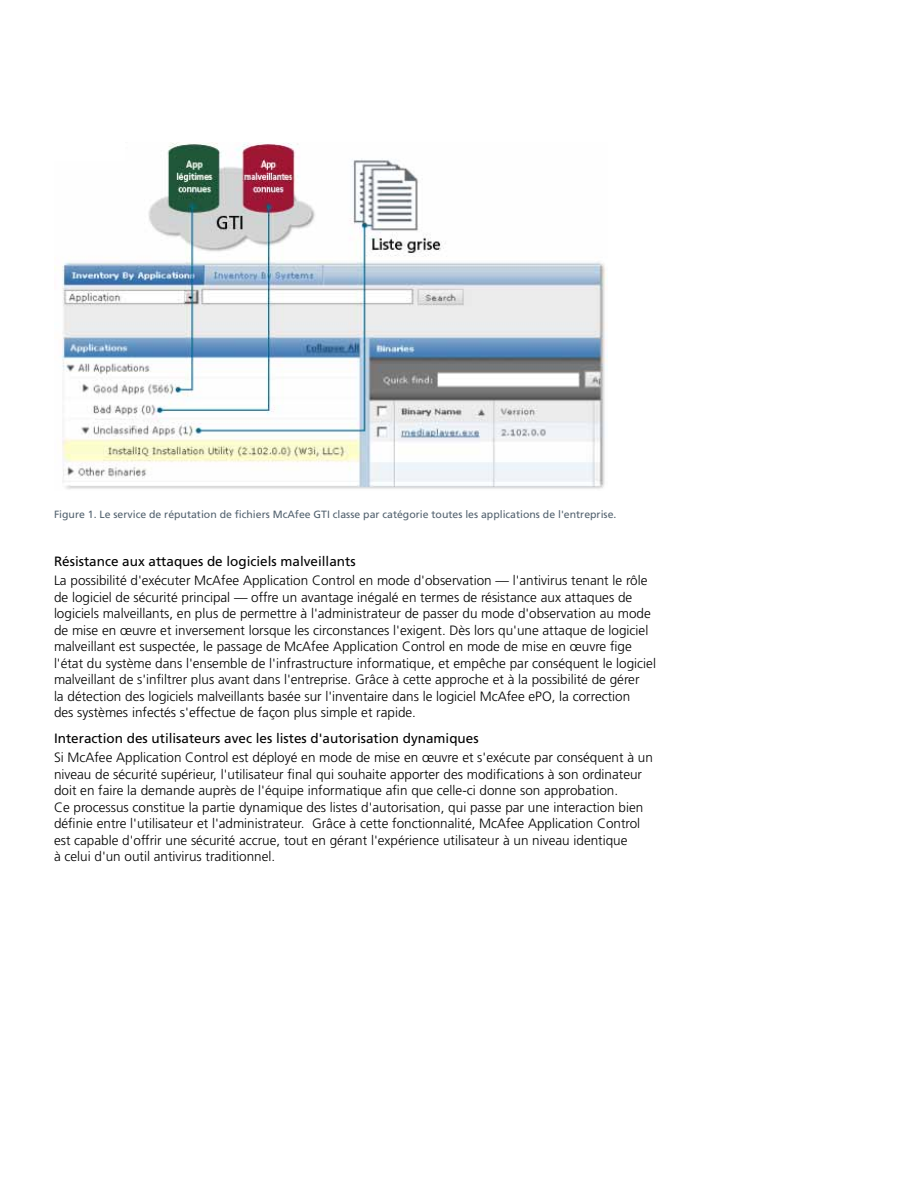
<style>
.page{position:relative;width:918px;height:1188px;background:#fff}
.page>*{position:absolute;margin:0;border:0;box-sizing:border-box;transform-origin:0 0}
.t1{font:300 13.5px/16.5px "Frutiger LT Std";color:#000}
.t2{font:13.5px "Frutiger LT Std";color:#000}
.t3{font:10.5px "Frutiger LT Std";color:#53626f}
</style>
<div class="page">
<img style="left:54px;top:143px;width:554px;height:346px">
<div style="left:42px;top:122px;width:83px;height:39px;background:#fff"></div>
<p class="t3" style="left:54px;top:508px;width:564px">Figure 1. Le service de réputation de fichiers McAfee GTI classe par catégorie toutes les applications de l'entreprise.</p>
<p class="t2" style="left:54px;top:553px;width:303px">Résistance aux attaques de logiciels malveillants</p>
<p class="t1" style="left:54px;top:573px;width:604px">La possibilité d'exécuter McAfee Application Control en mode d'observation — l'antivirus tenant le rôle de logiciel de sécurité principal — offre un avantage inégalé en termes de résistance aux attaques de logiciels malveillants, en plus de permettre à l'administrateur de passer du mode d'observation au mode de mise en œuvre et inversement lorsque les circonstances l'exigent. Dès lors qu'une attaque de logiciel malveillant est suspectée, le passage de McAfee Application Control en mode de mise en œuvre fige l'état du système dans l'ensemble de l'infrastructure informatique, et empêche par conséquent le logiciel malveillant de s'infiltrer plus avant dans l'entreprise. Grâce à cette approche et à la possibilité de gérer<br>la détection des logiciels malveillants basée sur l'inventaire dans le logiciel McAfee ePO, la correction<br>des systèmes infectés s'effectue de façon plus simple et rapide.</p>
<p class="t2" style="left:54px;top:730px;width:426px">Interaction des utilisateurs avec les listes d'autorisation dynamiques</p>
<p class="t1" style="left:54px;top:750px;width:600px">Si McAfee Application Control est déployé en mode de mise en œuvre et s'exécute par conséquent à un niveau de sécurité supérieur, l'utilisateur final qui souhaite apporter des modifications à son ordinateur doit en faire la demande auprès de l'équipe informatique afin que celle-ci donne son approbation.<br>Ce processus constitue la partie dynamique des listes d'autorisation, qui passe par une interaction bien définie entre l'utilisateur et l'administrateur. Grâce à cette fonctionnalité, McAfee Application Control est capable d'offrir une sécurité accrue, tout en gérant l'expérience utilisateur à un niveau identique<br>à celui d'un outil antivirus traditionnel.</p>
</div>
